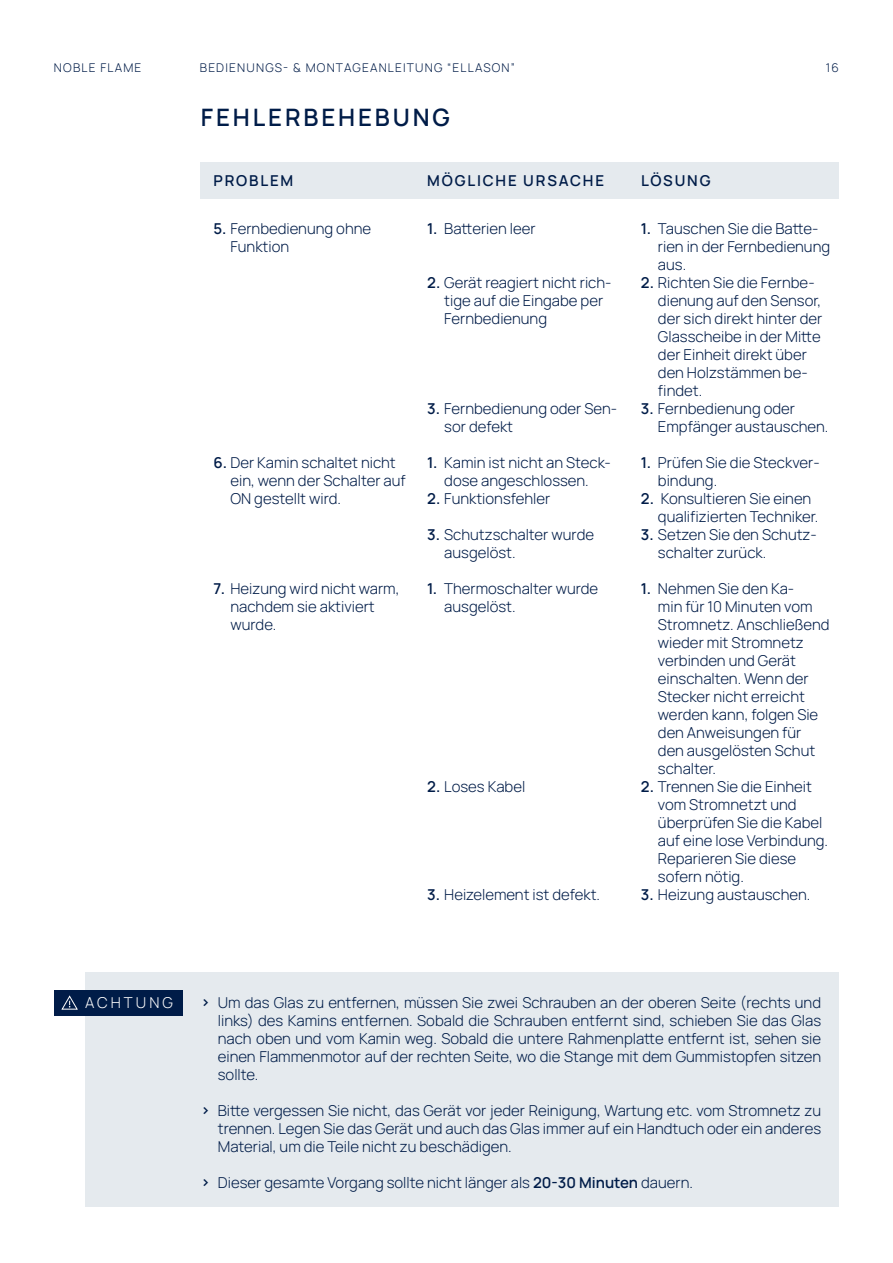
<style>
.page{position:relative;width:893px;height:1263px;background:#fff}
.page>*{position:absolute;margin:0;border:0;box-sizing:border-box;transform-origin:0 0}
.t1{font:600 24px "Manrope";letter-spacing:.12em;color:#001c48}
.t2{font:300 15px/18px "Manrope";color:#001c48}
.t3{font:600 15px "Manrope";letter-spacing:.12em;color:#001c48}
.t4{font:300 15px "Manrope";letter-spacing:.2em;color:#fff}
.t5{font:300 12px "Manrope";letter-spacing:.1em;color:#001c48}
.s1{font-weight:600}
</style>
<div class="page">
<div style="left:201px;top:162px;width:638px;height:36px;background:#e5eaee"></div>
<div style="left:85px;top:972px;width:754px;height:234px;background:#e5eaee"></div>
<div style="left:54px;top:990px;width:129px;height:25px;background:#001c48"></div>
<svg style="left:61px;top:995px;width:17px;height:15px"></svg>
<p class="t5" style="left:54px;top:59px;width:89px">NOBLE FLAME</p>
<p class="t5" style="left:200px;top:59px;width:317px">BEDIENUNGS- &amp; MONTAGEANLEITUNG “ELLASON”</p>
<p class="t5" style="left:826px;top:59px;width:15px">16</p>
<h1 class="t1" style="left:201px;top:100px;width:251px">FEHLERBEHEBUNG</h1>
<p class="t3" style="left:214px;top:170px;width:81px">PROBLEM</p>
<p class="t3" style="left:427px;top:170px;width:178px">MÖGLICHE URSACHE</p>
<p class="t3" style="left:641px;top:170px;width:71px">LÖSUNG</p>
<p class="t2" style="left:427px;top:219px;width:110px"><span class="s1">1.</span> Batterien leer</p>
<p class="t2" style="left:658px;top:219px;width:174px;text-indent:-17px"><span class="s1">1.</span> Tauschen Sie die Batte&shy;rien in der Fernbedienung aus.</p>
<p class="t2" style="left:658px;top:273px;width:166px;text-indent:-17px"><span class="s1">2.</span> Richten Sie die Fernbe&shy;dienung auf den Sensor, der sich direkt hinter der<br>Glasscheibe in der Mitte der Einheit direkt über den Holzstämmen be&shy;findet.</p>
<p class="t2" style="left:658px;top:399px;width:172px;text-indent:-17px"><span class="s1">3.</span> Fernbedienung oder<br>Empfänger austauschen.</p>
<p class="t2" style="left:658px;top:453px;width:163px;text-indent:-17px"><span class="s1">1.</span> Prüfen Sie die Steckver&shy;bindung.</p>
<p class="t2" style="left:658px;top:489px;width:162px;text-indent:-17px"><span class="s1">2.</span> Konsultieren Sie einen qualifizierten Techniker.</p>
<p class="t2" style="left:658px;top:525px;width:160px;text-indent:-17px"><span class="s1">3.</span> Setzen Sie den Schutz&shy;schalter zurück.</p>
<p class="t2" style="left:658px;top:579px;width:173px;text-indent:-17px"><span class="s1">1.</span> Nehmen Sie den Ka-<br>min für 10 Minuten vom<br>Stromnetz. Anschließend wieder mit Stromnetz verbinden und Gerät einschalten. Wenn der<br>Stecker nicht erreicht werden kann, folgen Sie den Anweisungen für den ausgelösten Schut schalter.</p>
<p class="t2" style="left:658px;top:777px;width:172px;text-indent:-17px"><span class="s1">2.</span> Trennen Sie die Einheit vom Stromnetzt und überprüfen Sie die Kabel auf eine lose Verbindung.<br>Reparieren Sie diese sofern nötig.</p>
<p class="t2" style="left:641px;top:885px;width:171px"><span class="s1">3.</span> Heizung austauschen.</p>
<p class="t2" style="left:230px;top:219px;width:142px;text-indent:-17px"><span class="s1">5.</span> Fernbedienung ohne<br>Funktion</p>
<p class="t2" style="left:444px;top:273px;width:169px;text-indent:-17px"><span class="s1">2.</span> Gerät reagiert nicht rich&shy;tige auf die Eingabe per<br>Fernbedienung</p>
<p class="t2" style="left:444px;top:399px;width:174px;text-indent:-17px"><span class="s1">3.</span> Fernbedienung oder Sen&shy;sor defekt</p>
<p class="t2" style="left:427px;top:453px;width:185px;text-align:center"><span class="s1">1.</span> Kamin ist nicht an Steck&shy;dose angeschlossen.</p>
<p class="t2" style="left:427px;top:489px;width:125px"><span class="s1">2.</span> Funktionsfehler</p>
<p class="t2" style="left:444px;top:525px;width:151px;text-indent:-17px"><span class="s1">3.</span> Schutzschalter wurde ausgelöst.</p>
<p class="t2" style="left:444px;top:579px;width:156px;text-indent:-17px"><span class="s1">1.</span> Thermoschalter wurde ausgelöst.</p>
<p class="t2" style="left:230px;top:453px;width:177px;text-indent:-17px"><span class="s1">6.</span> Der Kamin schaltet nicht ein, wenn der Schalter auf<br>ON gestellt wird.</p>
<p class="t2" style="left:230px;top:579px;width:171px;text-indent:-17px"><span class="s1">7.</span> Heizung wird nicht warm, nachdem sie aktiviert wurde.</p>
<p class="t2" style="left:427px;top:777px;width:100px"><span class="s1">2.</span> Loses Kabel</p>
<p class="t2" style="left:427px;top:885px;width:174px"><span class="s1">3.</span> Heizelement ist defekt.</p>
<p class="t4" style="left:85px;top:992px;width:89px">ACHTUNG</p>
<p class="t2" style="left:218px;top:993px;width:605px;text-align:justify">Um das Glas zu entfernen, müssen Sie zwei Schrauben an der oberen Seite (rechts und links) des Kamins entfernen. Sobald die Schrauben entfernt sind, schieben Sie das Glas nach oben und vom Kamin weg. Sobald die untere Rahmenplatte entfernt ist, sehen sie einen Flammenmotor auf der rechten Seite, wo die Stange mit dem Gummistopfen sitzen sollte.</p>
<p class="t2" style="left:218px;top:1101px;width:605px;text-align:justify">Bitte vergessen Sie nicht, das Gerät vor jeder Reinigung, Wartung etc. vom Stromnetz zu trennen. Legen Sie das Gerät und auch das Glas immer auf ein Handtuch oder ein anderes Material, um die Teile nicht zu beschädigen.</p>
<p class="t2" style="left:218px;top:1173px;width:477px">Dieser gesamte Vorgang sollte nicht länger als <span class="s1">20-30 Minuten</span> dauern.</p>
</div>
